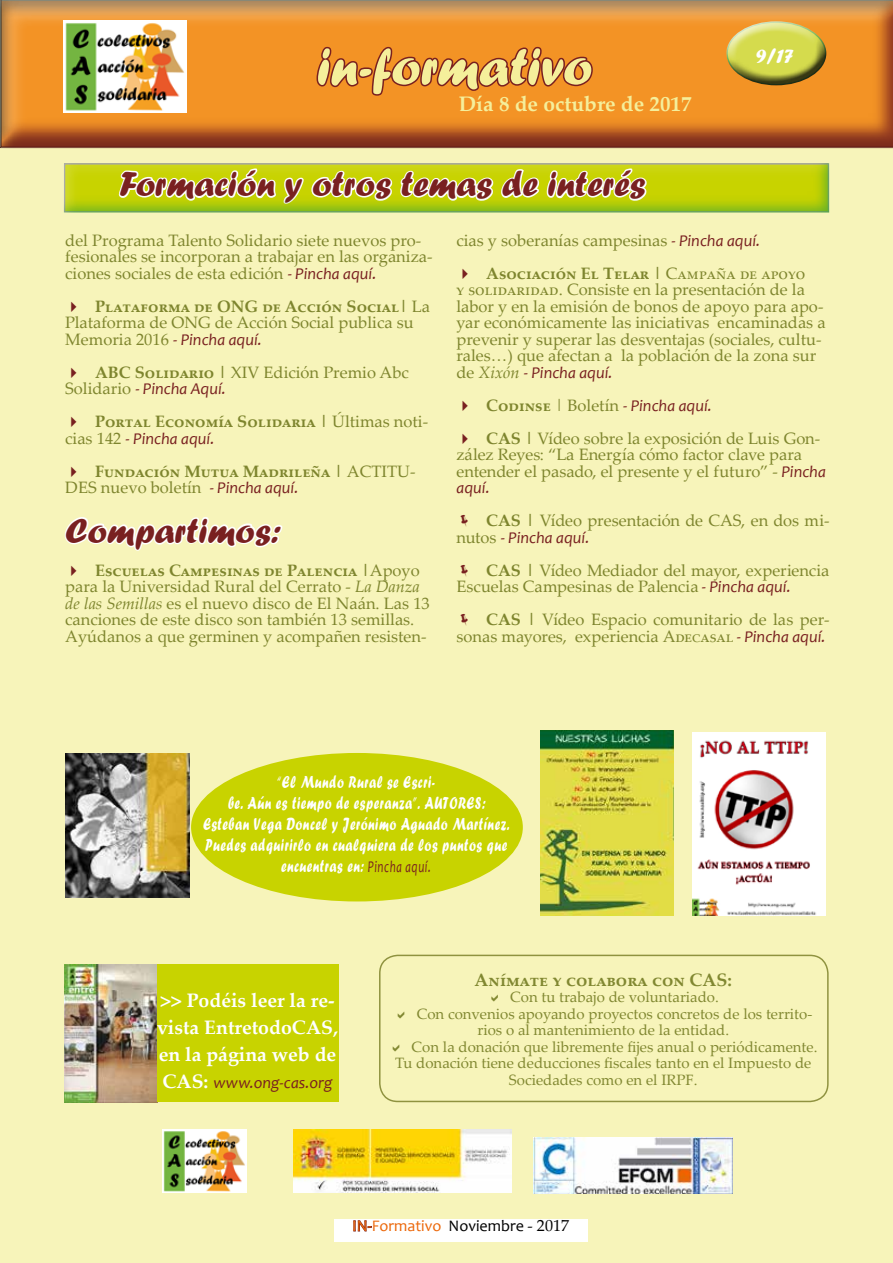
<style>
.page{position:relative;width:893px;height:1263px;background:#f7f4ba}
.page>*{position:absolute;margin:0;border:0;box-sizing:border-box;transform-origin:0 0}
.t1{font:54px "Forte";letter-spacing:-.005em;color:#f5ef9b}
.t2{font:36px "Forte";color:#792020}
.t3{font:700 21px "Palatino Linotype";color:#f5ef9b}
.t4{font:21px "Forte";color:#fff}
.t5{font:700 19.5px/27px "Palatino Linotype";color:#fff}
.t6{font:18px/21px "Forte";letter-spacing:.05em;color:#fff;text-align:center;scale:.7 1}
.t7{font:700 18px "Palatino Linotype";color:#7e852e}
.t8{font:16.5px/16.5px "Palatino Linotype";color:#7e852e}
.t9{font:italic 16.5px/33px "Candara";color:#792020}
.t10{font:700 16.5px/16.5px "Palatino Linotype";color:#7e852e}
.t11{font:16.2px "Candara";color:#ec6608}
.t12{font:15px "Palatino Linotype";color:#7e852e}
.s1{font-family:"Candara";font-style:italic;color:#792020}
.s2{font-weight:700}
.s3{font-family:"Palatino Linotype";font-style:normal;color:#7e852e}
.s4{font-weight:400}
.s5{font-family:"Candara";font-weight:400;font-style:italic;color:#792020}
.s6{font-style:italic}
.s7{font-family:"Palatino Linotype";color:#7e852e}
.s8{font-family:"Palatino Linotype";font-weight:700;font-style:normal;color:#7e852e}
.s9{font-family:"Candara";font-style:italic;font-size:16.5px;color:#792020}
.s10{font-size:21px}
.s11{font-family:"Palatino Linotype";font-weight:700;font-style:normal;font-size:19.5px;color:#fff}
.s12{color:#000}
.s13{font-family:"Palatino Linotype";color:#000}
</style>
<div class="page">
<div style="left:0;top:0;width:893px;height:150px;background:#792020;opacity:.75"></div>
<div style="left:724px;top:19px;width:103px;height:43px;background:#fff;opacity:.75"></div>
<div style="left:724px;top:35px;width:103px;height:53px;background:#000;opacity:.75"></div>
<img style="left:64px;top:21px;width:123px;height:92px">
<div style="left:334px;top:1219px;width:254px;height:23px;background:#fff"></div>
<svg style="left:353px;top:1220px;width:19px;height:12px"></svg>
<div style="left:50px;top:156px;width:781px;height:58px;background:#3fa535;opacity:.75"></div>
<img style="left:65px;top:964px;width:92px;height:138px">
<div style="left:379px;top:955px;width:450px;height:147px;border:2px solid #8d903d;border-radius:18px"></div>
<img style="left:162px;top:1129px;width:84px;height:63px">
<img style="left:534px;top:1138px;width:198px;height:55px">
<img style="left:293px;top:1129px;width:218px;height:63px">
<div style="left:157px;top:964px;width:181px;height:138px;background:#c8d300"></div>
<div style="left:191px;top:753px;width:332px;height:148px;background:#c8d300;border-radius:50%"></div>
<img style="left:65px;top:753px;width:125px;height:145px">
<img style="left:540px;top:730px;width:134px;height:185px">
<img style="left:692px;top:733px;width:134px;height:182px">
<svg style="left:64px;top:517px;width:219px;height:34px"></svg>
<h1 class="t1" style="left:317px;top:35px;width:277px">in-formativo</h1>
<p class="t3" style="left:459px;top:89px;width:234px">Día 8 de octubre de 2017</p>
<p class="t4" style="left:756px;top:43px;width:39px">9/17</p>
<h2 class="t2" style="left:119px;top:163px;width:528px">Formación y otros temas de interés</h2>
<p class="t8" style="left:65px;top:231px;width:369px">del Programa Talento Solidario siete nuevos pro&shy;fesionales se incorporan a trabajar en las organiza&shy;ciones sociales de esta edición <span class="s1">- Pincha aquí.</span></p>
<p class="t8" style="left:65px;top:297px;width:366px;text-indent:30px"><span class="s2">Plataforma de ONG de Acción Social|</span> La<br>Plataforma de ONG de Acción Social publica su</p>
<p class="t9" style="left:65px;top:323px;width:198px"><span class="s3">Memoria 2016</span> - Pincha aquí.</p>
<p class="t8" style="left:95px;top:363px;width:315px"><span class="s2">ABC Solidario |</span> XIV Edición Premio Abc</p>
<p class="t9" style="left:65px;top:372px;width:162px"><span class="s3">Solidario</span> - Pincha Aquí.</p>
<p class="t10" style="left:95px;top:413px;width:335px">Portal Economía Solidaria | <span class="s4">Últimas noti-</span></p>
<p class="t9" style="left:65px;top:422px;width:151px"><span class="s3">cias 142</span> - Pincha aquí.</p>
<p class="t10" style="left:65px;top:462px;width:352px;text-indent:30px">Fundación Mutua Madrileña | <span class="s4">ACTITU-<br>DES nuevo boletín</span> <span class="s5">- Pincha aquí.</span></p>
<h2 class="t2" style="left:65px;top:510px;width:218px">Compartimos:</h2>
<p class="t8" style="left:65px;top:561px;width:366px;text-indent:30px"><span class="s2">Escuelas Campesinas de Palencia |</span>Apoyo para la Universidad Rural del Cerrato - <span class="s6">La Danza de las Semillas</span> es el nuevo disco de El Naán. Las 13 canciones de este disco son también 13 semillas.<br>Ayúdanos a que germinen y acompañen resisten-</p>
<p class="t8" style="left:486px;top:223px;width:321px;line-height:33px;text-indent:-30px">cias y soberanías campesinas <span class="s1">- Pincha aquí.<br></span><span class="s2">Asociación El Telar |</span> Campaña de apoyo</p>
<p class="t8" style="left:456px;top:281px;width:371px">y solidaridad. Consiste en la presentación de la labor y en la emisión de bonos de apoyo para apo&shy;yar económicamente las iniciativas encaminadas a prevenir y superar las desventajas (sociales, cultu&shy;rales…) que afectan a la población de la zona sur</p>
<p class="t9" style="left:486px;top:356px;width:227px;text-indent:-30px"><span class="s3">de</span> <span class="s7">Xixón</span> - Pincha aquí.<br><span class="s8">Codinse</span> <span class="s3">| Boletín</span> - Pincha aquí.</p>
<p class="t8" style="left:456px;top:429px;width:371px;text-indent:30px"><span class="s2">CAS |</span> Vídeo sobre la exposición de Luis Gon&shy;zález Reyes: “La Energía cómo factor clave para entender el pasado, el presente y el futuro” - <span class="s1">Pincha</span></p>
<p class="t9" style="left:456px;top:471px;width:35px">aquí.</p>
<p class="t8" style="left:486px;top:512px;width:345px"><span class="s2">CAS |</span> Vídeo presentación de CAS, en dos mi-</p>
<p class="t9" style="left:456px;top:521px;width:135px"><span class="s3">nutos</span> - Pincha aquí.</p>
<p class="t8" style="left:456px;top:561px;width:375px;text-indent:30px"><span class="s2">CAS |</span> Vídeo Mediador del mayor, experiencia<br>Escuelas Campesinas de Palencia <span class="s1">- Pincha aquí.</span></p>
<p class="t8" style="left:456px;top:611px;width:375px;text-align:right"><span class="s2">CAS |</span> Vídeo Espacio comunitario de las per&shy;sonas mayores, experiencia Adecasal <span class="s1">- Pincha aquí.</span></p>
<p class="t6" style="left:203px;top:771px;width:439px">“El Mundo Rural se Escri-<br>be. Aún es tiempo de esperanza”. AUTORES:<br>Esteban Vega Doncel y Jerónimo Aguado Martínez.<br>Puedes adquirirlo en cualquiera de los puntos que encuentras en: <span class="s9">Pincha aquí.</span></p>
<p class="t5" style="left:157px;top:986px;width:182px"><span class="s10">&gt;&gt;</span> Podéis leer la re&shy;vista EntretodoCAS, en la página web de</p>
<p class="t9" style="left:162px;top:1066px;width:172px"><span class="s11">CAS:</span> www.ong-cas.org</p>
<p class="t7" style="left:474px;top:967px;width:259px">Anímate y colabora con CAS:</p>
<p class="t12" style="left:510px;top:986px;width:210px">Con tu trabajo de voluntariado.</p>
<p class="t12" style="left:417px;top:1003px;width:397px">Con convenios apoyando proyectos concretos de los territo-</p>
<p class="t12" style="left:477px;top:1019px;width:253px">rios o al mantenimiento de la entidad.</p>
<p class="t12" style="left:412px;top:1036px;width:407px">Con la donación que libremente fijes anual o periódicamente.</p>
<p class="t12" style="left:395px;top:1052px;width:418px">Tu donación tiene deducciones fiscales tanto en el Impuesto de</p>
<p class="t12" style="left:509px;top:1069px;width:190px">Sociedades como en el IRPF.</p>
<p class="t11" style="left:352px;top:1215px;width:218px">IN-Formativo <span class="s12">Noviembre</span> <span class="s13">- 2017</span></p>
</div>
